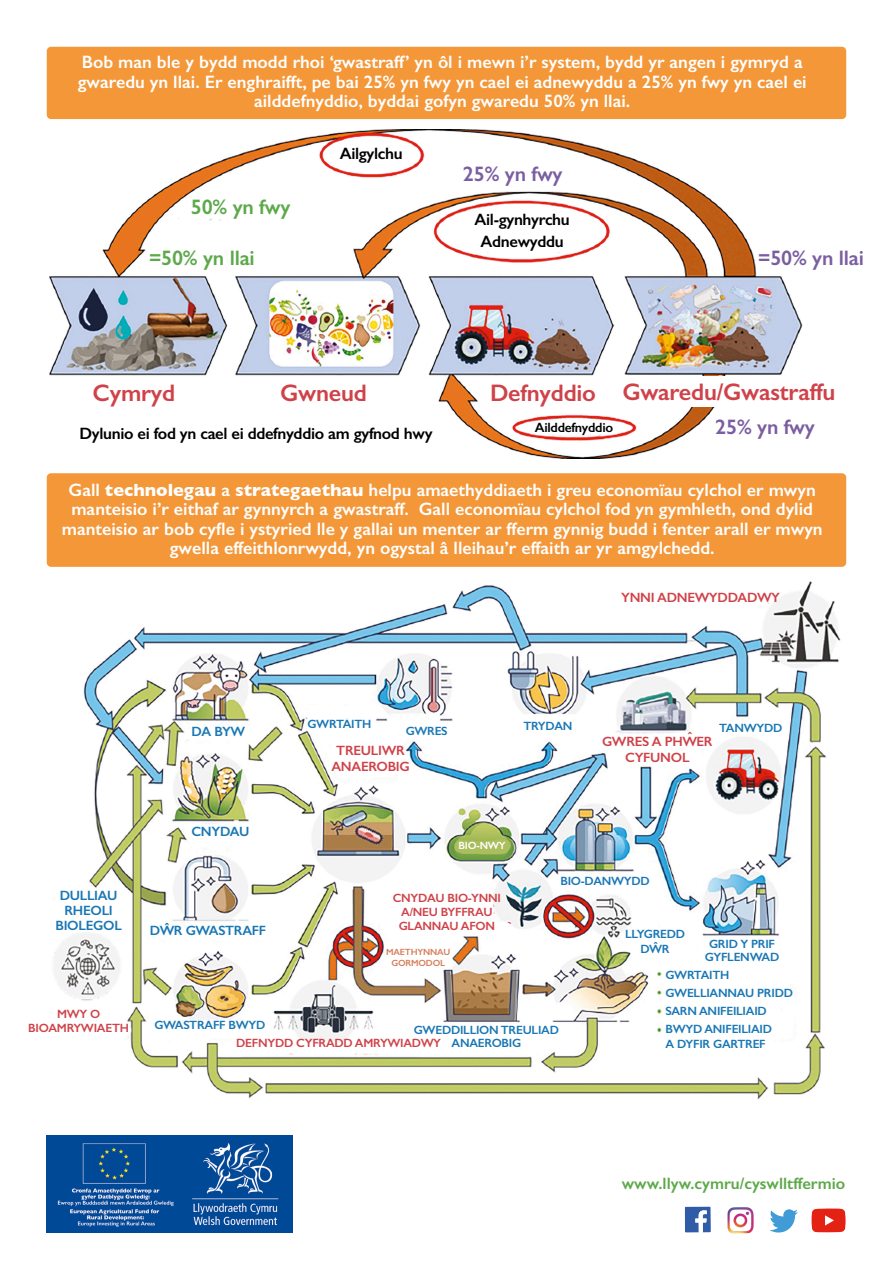
<style>
.page{position:relative;width:893px;height:1263px;background:#fff}
.page>*{position:absolute;margin:0;border:0;box-sizing:border-box;transform-origin:0 0}
.t1{font:600 24px "Gill Sans";letter-spacing:-.01em;color:#cf4249}
.t2{font:600 21px "Gill Sans";letter-spacing:-.01em;color:#7a5ea1}
.t3{font:600 21px "Gill Sans";letter-spacing:-.01em;color:#5ca94a}
.t4{font:600 18px/19.5px "Gill Sans";color:#fff;text-align:center}
.t5{font:600 16.5px "Gill Sans";letter-spacing:-.02em;color:#000}
.t6{font:600 16.5px "Gill Sans";color:#5ca94a}
.t7{font:600 13.5px/16.2px "Gill Sans";letter-spacing:-.02em;color:#cf4249;text-align:center}
.t8{font:600 13.5px/15px "Gill Sans";letter-spacing:-.02em;color:#1877b5;text-align:center}
.t9{font:600 13.5px "Gill Sans";letter-spacing:-.02em;color:#000}
.t10{font:600 12px/13.5px "Gill Sans";letter-spacing:-.02em;color:#1877b5;text-align:center}
.t11{font:600 12px/14.4px "Gill Sans";letter-spacing:-.02em;color:#cf4249;text-align:center}
.t12{font:600 10.5px "Gill Sans";letter-spacing:-.02em;color:#fff}
.t13{font:600 9px/10.8px "Gill Sans";letter-spacing:-.02em;color:#d57d59;text-align:center}
.s1{font-weight:700}
</style>
<div class="page">
<img style="left:47px;top:1136px;width:245px;height:97px">
<svg style="left:770px;top:1209px;width:28px;height:23px"></svg>
<svg style="left:685px;top:1206px;width:26px;height:26px"></svg>
<img style="left:727px;top:1207px;width:27px;height:26px">
<svg style="left:811px;top:1208px;width:35px;height:24px"></svg>
<img style="left:50px;top:129px;width:753px;height:330px">
<div style="left:47px;top:47px;width:799px;height:72px;background:#f39739;border-radius:4px"></div>
<div style="left:47px;top:473px;width:799px;height:94px;background:#f39739;border-radius:4px"></div>
<img style="left:53px;top:581px;width:788px;height:519px">
<div style="left:68px;top:377px;width:132px;height:31px;background:#fff"></div>
<div style="left:258px;top:377px;width:131px;height:31px;background:#fff"></div>
<div style="left:483px;top:377px;width:120px;height:31px;background:#fff"></div>
<div style="left:614px;top:376px;width:229px;height:31px;background:#fff"></div>
<p class="t4" style="left:78px;top:52px;width:730px">Bob man ble y bydd modd rhoi ‘gwastraff’ yn ôl i mewn i’r system, bydd yr angen i gymryd a gwaredu yn llai. Er enghraifft, pe bai 25% yn fwy yn cael ei adnewyddu a 25% yn fwy yn cael ei ailddefnyddio, byddai gofyn gwaredu 50% yn llai.</p>
<p class="t3" style="left:191px;top:194px;width:101px">50% yn fwy</p>
<p class="t3" style="left:149px;top:245px;width:107px">=50% yn llai</p>
<p class="t5" style="left:340px;top:144px;width:65px">Ailgylchu</p>
<p class="t2" style="left:463px;top:162px;width:101px">25% yn fwy</p>
<p class="t5" style="left:475px;top:209px;width:97px">Ail-gynhyrchu</p>
<p class="t5" style="left:481px;top:231px;width:85px">Adnewyddu</p>
<p class="t2" style="left:758px;top:245px;width:107px">=50% yn llai</p>
<p class="t1" style="left:93px;top:379px;width:84px">Cymryd</p>
<p class="t1" style="left:280px;top:379px;width:88px">Gwneud</p>
<p class="t1" style="left:490px;top:379px;width:108px">Defnyddio</p>
<p class="t1" style="left:622px;top:377px;width:214px">Gwaredu/Gwastraffu</p>
<p class="t5" style="left:79px;top:423px;width:355px">Dylunio ei fod yn cael ei ddefnyddio am gyfnod hwy</p>
<p class="t2" style="left:715px;top:415px;width:101px">25% yn fwy</p>
<p class="t9" style="left:535px;top:419px;width:80px">Ailddefnyddio</p>
<p class="t4" style="left:62px;top:480px;width:762px">Gall <span class="s1">technolegau</span> a <span class="s1">strategaethau</span> helpu amaethyddiaeth i greu economïau cylchol er mwyn manteisio i’r eithaf ar gynnyrch a gwastraff. Gall economïau cylchol fod yn gymhleth, ond dylid manteisio ar bob cyfle i ystyried lle y gallai un menter ar fferm gynnig budd i fenter arall er mwyn gwella effeithlonrwydd, yn ogystal â lleihau’r effaith ar yr amgylchedd.</p>
<p class="t7" style="left:621px;top:589px;width:160px">YNNI ADNEWYDDADWY</p>
<p class="t8" style="left:55px;top:887px;width:68px">DULLIAU<br>RHEOLI<br>BIOLEGOL</p>
<p class="t11" style="left:28px;top:1007px;width:102px">MWY O<br>BIOAMRYWIAETH</p>
<p class="t8" style="left:192px;top:724px;width:55px">DA BYW</p>
<p class="t8" style="left:191px;top:824px;width:60px">CNYDAU</p>
<p class="t8" style="left:150px;top:923px;width:118px">DWˆ R GWASTRAFF</p>
<p class="t10" style="left:308px;top:717px;width:65px">GWRTAITH</p>
<p class="t10" style="left:406px;top:724px;width:43px">GWRES</p>
<p class="t7" style="left:331px;top:742px;width:80px">TREULIWR<br>ANAEROBIG</p>
<p class="t10" style="left:523px;top:719px;width:51px">TRYDAN</p>
<p class="t10" style="left:719px;top:721px;width:65px">TANWYDD</p>
<p class="t7" style="left:602px;top:733px;width:112px">GWRES A PHWˆ ER<br>CYFUNOL</p>
<p class="t12" style="left:459px;top:839px;width:49px">BIO-NWY</p>
<p class="t11" style="left:393px;top:890px;width:110px">CNYDAU BIO-YNNI<br>A/NEU BYFFRAU<br>GLANNAU AFON</p>
<p class="t13" style="left:386px;top:946px;width:66px">MAETHYNNAU<br>GORMODOL</p>
<p class="t10" style="left:560px;top:874px;width:91px">BIO-DANWYDD</p>
<p class="t10" style="left:625px;top:926px;width:62px;line-height:15px">LLYGREDD<br>DWˆ R</p>
<p class="t10" style="left:705px;top:937px;width:76px">GRID Y PRIF<br>GYFLENWAD</p>
<p class="t10" style="left:154px;top:1018px;width:112px">GWASTRAFF BWYD</p>
<p class="t10" style="left:414px;top:1023px;width:147px">GWEDDILLION TREULIAD<br>ANAEROBIG</p>
<p class="t11" style="left:236px;top:1035px;width:206px">DEFNYDD CYFRADD AMRYWIADWY</p>
<p class="t10" style="left:665px;top:967px;width:65px">GWRTAITH</p>
<p class="t10" style="left:665px;top:986px;width:129px">GWELLIANNAU PRIDD</p>
<p class="t10" style="left:665px;top:1004px;width:103px">SARN ANIFEILIAID</p>
<p class="t10" style="left:665px;top:1021px;width:108px;line-height:15px;text-align:left">BWYD ANIFEILIAID<br>A DYFIR GARTREF</p>
<p class="t6" style="left:622px;top:1174px;width:225px">www.llyw.cymru/cyswlltffermio</p>
</div>
